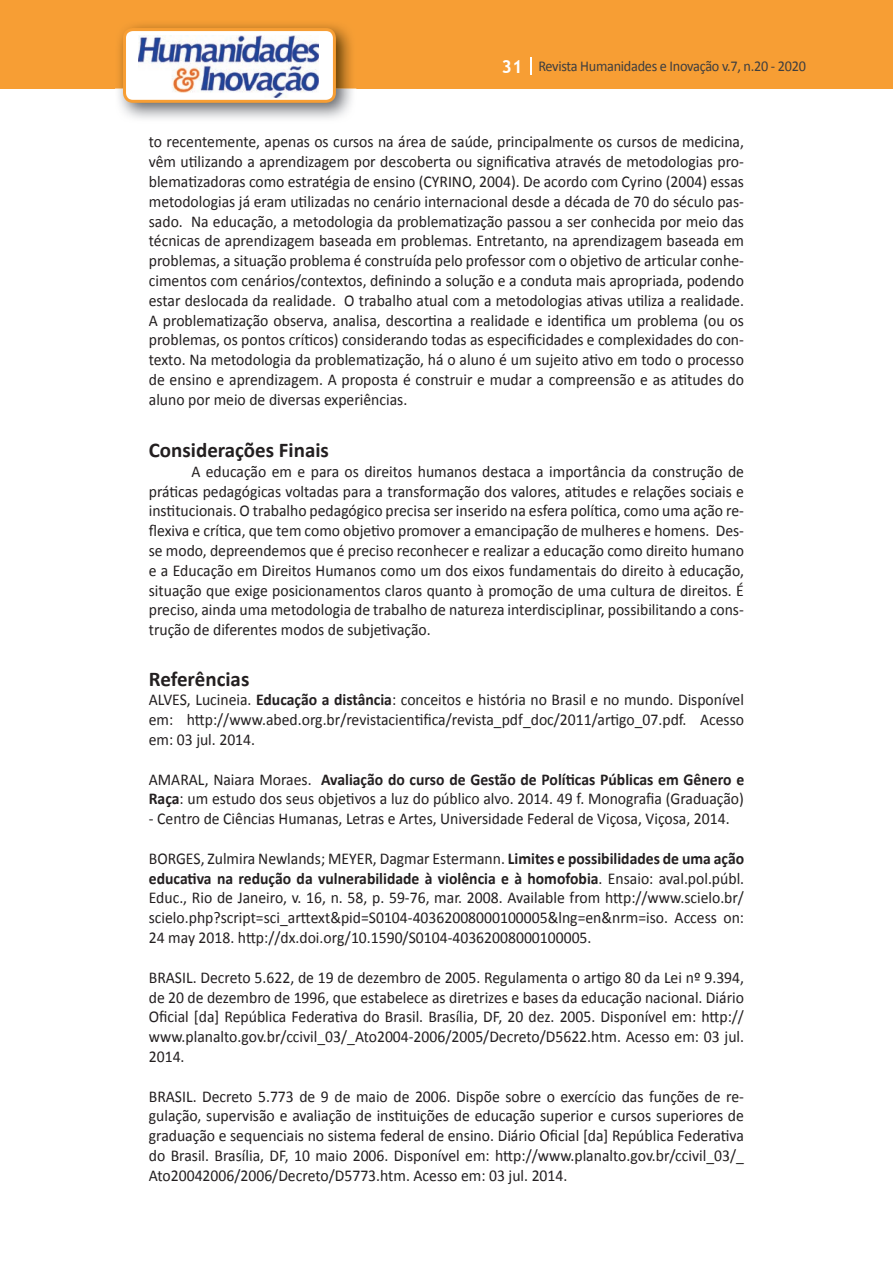
<style>
.page{position:relative;width:893px;height:1263px;background:#fff}
.page>*{position:absolute;margin:0;border:0;box-sizing:border-box;transform-origin:0 0}
.t1{font:700 21px "Calibri";color:#231f20}
.t2{font:16.5px/19.8px "Calibri";color:#231f20;text-align:justify;scale:.95 1}
.t3{font:15px "Calibri";letter-spacing:-.02em;color:#3e3e3f;scale:.95 1}
.s1{font-family:"Trebuchet MS";font-weight:700;font-size:18px;color:#fff}
.s2{font-weight:700}
</style>
<div class="page">
<div style="left:0;top:0;width:893px;height:88px;background:#f79e34"></div>
<svg style="left:530px;top:57px;width:2px;height:18px"></svg>
<img style="left:115px;top:24px;width:241px;height:95px">
<svg style="left:123px;top:28px;width:213px;height:75px"></svg>
<p class="t3" style="left:501px;top:57px;width:322px"><span class="s1">31</span> Revista Humanidades e Inovação v.7, n.20 - 2020</p>
<p class="t2" style="left:149px;top:132px;width:628px">to recentemente, apenas os cursos na área de saúde, principalmente os cursos de medicina, vêm utilizando a aprendizagem por descoberta ou significativa através de metodologias pro&shy;blematizadoras como estratégia de ensino (CYRINO, 2004). De acordo com Cyrino (2004) essas metodologias já eram utilizadas no cenário internacional desde a década de 70 do século pas&shy;sado. Na educação, a metodologia da problematização passou a ser conhecida por meio das técnicas de aprendizagem baseada em problemas. Entretanto, na aprendizagem baseada em problemas, a situação problema é construída pelo professor com o objetivo de articular conhe&shy;cimentos com cenários/contextos, definindo a solução e a conduta mais apropriada, podendo estar deslocada da realidade. O trabalho atual com a metodologias ativas utiliza a realidade.<br>A problematização observa, analisa, descortina a realidade e identifica um problema (ou os problemas, os pontos críticos) considerando todas as especificidades e complexidades do con&shy;texto. Na metodologia da problematização, há o aluno é um sujeito ativo em todo o processo de ensino e aprendizagem. A proposta é construir e mudar a compreensão e as atitudes do aluno por meio de diversas experiências.</p>
<p class="t1" style="left:149px;top:437px;width:182px">Considerações Finais</p>
<p class="t2" style="left:149px;top:461px;width:628px;text-indent:43px">A educação em e para os direitos humanos destaca a importância da construção de práticas pedagógicas voltadas para a transformação dos valores, atitudes e relações sociais e institucionais. O trabalho pedagógico precisa ser inserido na esfera política, como uma ação re&shy;flexiva e crítica, que tem como objetivo promover a emancipação de mulheres e homens. Des&shy;se modo, depreendemos que é preciso reconhecer e realizar a educação como direito humano e a Educação em Direitos Humanos como um dos eixos fundamentais do direito à educação, situação que exige posicionamentos claros quanto à promoção de uma cultura de direitos. É preciso, ainda uma metodologia de trabalho de natureza interdisciplinar, possibilitando a cons&shy;trução de diferentes modos de subjetivação.</p>
<p class="t1" style="left:149px;top:665px;width:102px">Referências</p>
<p class="t2" style="left:149px;top:690px;width:628px">ALVES, Lucineia. <span class="s2">Educação a distância</span>: conceitos e história no Brasil e no mundo. Disponível em: http://www.abed.org.br/revistacientifica/revista_pdf_doc/2011/artigo_07.pdf. Acesso em: 03 jul. 2014.</p>
<p class="t2" style="left:149px;top:769px;width:628px">AMARAL, Naiara Moraes. <span class="s2">Avaliação do curso de Gestão de Políticas Públicas em Gênero e<br>Raça</span>: um estudo dos seus objetivos a luz do público alvo. 2014. 49 f. Monografia (Graduação)</p>
<p class="t2" style="left:149px;top:809px;width:613px">- Centro de Ciências Humanas, Letras e Artes, Universidade Federal de Viçosa, Viçosa, 2014.</p>
<p class="t2" style="left:149px;top:848px;width:628px">BORGES, Zulmira Newlands; MEYER, Dagmar Estermann. <span class="s2">Limites e possibilidades de uma ação educativa na redução da vulnerabilidade à violência e à homofobia</span>. Ensaio: aval.pol.públ.<br>Educ., Rio de Janeiro, v. 16, n. 58, p. 59-76, mar. 2008. Available from http://www.scielo.br/ scielo.php?script=sci_arttext&amp;pid=S0104-40362008000100005&amp;lng=en&amp;nrm=iso. Access on:<br>24 may 2018. http://dx.doi.org/10.1590/S0104-40362008000100005.</p>
<p class="t2" style="left:149px;top:967px;width:628px">BRASIL. Decreto 5.622, de 19 de dezembro de 2005. Regulamenta o artigo 80 da Lei nº 9.394, de 20 de dezembro de 1996, que estabelece as diretrizes e bases da educação nacional. Diário Oficial [da] República Federativa do Brasil. Brasília, DF, 20 dez. 2005. Disponível em: http:// www.planalto.gov.br/ccivil_03/_Ato2004-2006/2005/Decreto/D5622.htm. Acesso em: 03 jul.<br>2014.</p>
<p class="t2" style="left:149px;top:1086px;width:628px">BRASIL. Decreto 5.773 de 9 de maio de 2006. Dispõe sobre o exercício das funções de re&shy;gulação, supervisão e avaliação de instituições de educação superior e cursos superiores de graduação e sequenciais no sistema federal de ensino. Diário Oficial [da] República Federativa do Brasil. Brasília, DF, 10 maio 2006. Disponível em: http://www.planalto.gov.br/ccivil_03/_ Ato20042006/2006/Decreto/D5773.htm. Acesso em: 03 jul. 2014.</p>
</div>
